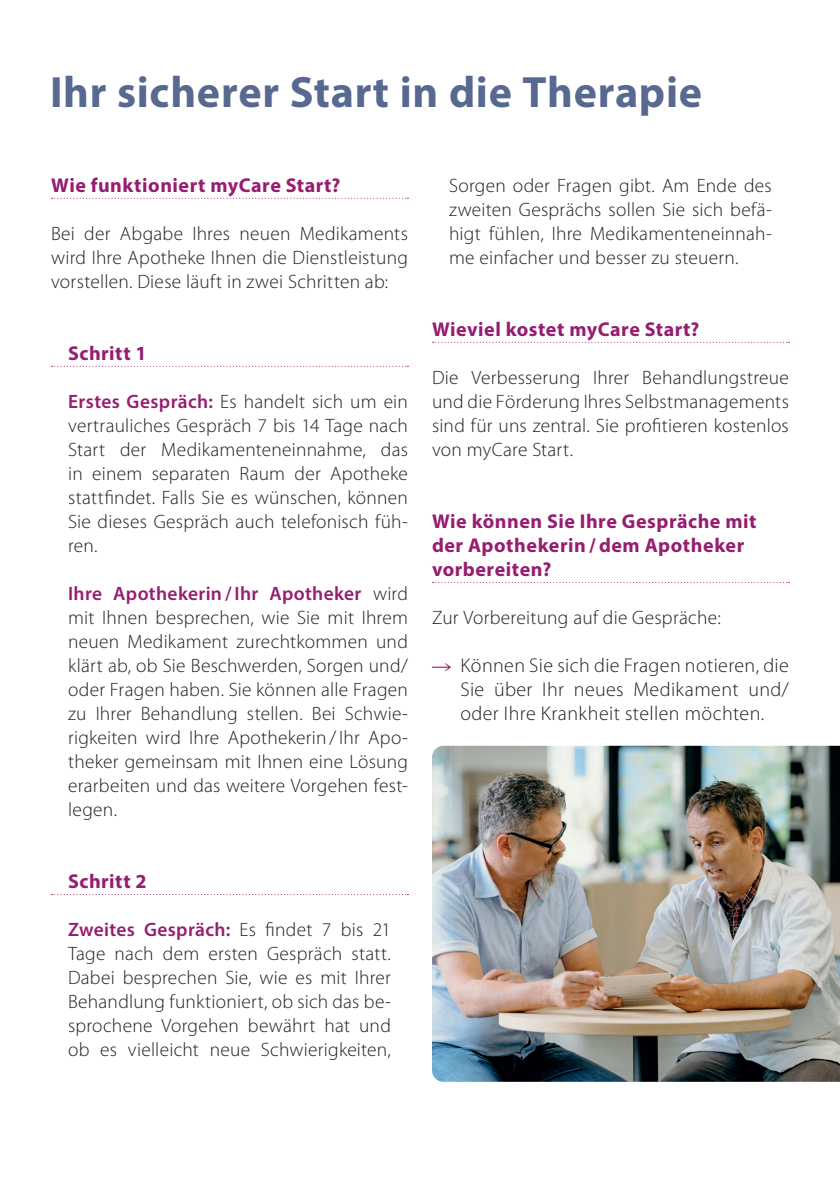
<style>
.page{position:relative;width:840px;height:1191px;background:#fff}
.page>*{position:absolute;margin:0;border:0;box-sizing:border-box;transform-origin:0 0}
.t1{font:700 44px "Myriad Pro";letter-spacing:.015em;color:#576990}
.t2{font:700 20px/24px "Myriad Pro";letter-spacing:.025em;color:#961d6f}
.t3{font:300 20px/24px "Myriad Pro";letter-spacing:.02em;color:#231f20;text-align:justify}
.t4{font:300 19.4px/24px "Myriad Pro";letter-spacing:.01em;color:#231f20;text-align:justify}
.s1{font-weight:600;color:#961d6f}
.s2{color:#961d6f}
</style>
<div class="page">
<svg style="left:52px;top:198px;width:356px;height:1px"></svg>
<svg style="left:52px;top:366px;width:356px;height:1px"></svg>
<svg style="left:52px;top:894px;width:356px;height:1px"></svg>
<svg style="left:432px;top:342px;width:357px;height:1px"></svg>
<svg style="left:432px;top:582px;width:357px;height:1px"></svg>
<img style="left:432px;top:746px;width:407px;height:335px">
<h1 class="t1" style="left:50px;top:63px;width:653px">Ihr sicherer Start in die Therapie</h1>
<p class="t2" style="left:51px;top:173px;width:291px">Wie funktioniert myCare Start?</p>
<p class="t4" style="left:51px;top:222px;width:358px">Bei der Abgabe Ihres neuen Medikaments wird Ihre Apotheke Ihnen die Dienstleistung vorstellen. Diese läuft in zwei Schritten ab:</p>
<p class="t2" style="left:68px;top:341px;width:80px">Schritt 1</p>
<p class="t4" style="left:68px;top:390px;width:341px"><span class="s1">Erstes Gespräch:</span> Es handelt sich um ein vertrauliches Gespräch 7 bis 14 Tage nach Start der Medikamenteneinnahme, das in einem separaten Raum der Apotheke stattfindet. Falls Sie es wünschen, können Sie dieses Gespräch auch telefonisch füh&shy;ren.</p>
<p class="t4" style="left:68px;top:582px;width:341px"><span class="s1">Ihre Apothekerin /Ihr Apotheker</span> wird mit Ihnen besprechen, wie Sie mit Ihrem neuen Medikament zurechtkommen und klärt ab, ob Sie Beschwerden, Sorgen und/ oder Fragen haben. Sie können alle Fragen zu Ihrer Behandlung stellen. Bei Schwie&shy;rigkeiten wird Ihre Apothekerin /Ihr Apo&shy;theker gemeinsam mit Ihnen eine Lösung erarbeiten und das weitere Vorgehen fest&shy;legen.</p>
<p class="t2" style="left:68px;top:869px;width:80px">Schritt 2</p>
<p class="t4" style="left:68px;top:918px;width:324px"><span class="s1">Zweites Gespräch:</span> Es findet 7 bis 21<br>Tage nach dem ersten Gespräch statt.<br>Dabei besprechen Sie, wie es mit Ihrer Behandlung funktioniert, ob sich das be&shy;sprochene Vorgehen bewährt hat und ob es vielleicht neue Schwierigkeiten,</p>
<p class="t4" style="left:449px;top:174px;width:324px">Sorgen oder Fragen gibt. Am Ende des zweiten Gesprächs sollen Sie sich befä&shy;higt fühlen, Ihre Medikamenteneinnah&shy;me einfacher und besser zu steuern.</p>
<p class="t2" style="left:432px;top:317px;width:269px">Wieviel kostet myCare Start?</p>
<p class="t4" style="left:432px;top:366px;width:358px">Die Verbesserung Ihrer Behandlungstreue und die Förderung Ihres Selbstmanagements sind für uns zentral. Sie profitieren kostenlos von myCare Start.</p>
<p class="t2" style="left:432px;top:509px;width:326px">Wie können Sie Ihre Gespräche mit der Apothekerin / dem Apotheker vorbereiten?</p>
<p class="t4" style="left:432px;top:606px;width:290px">Zur Vorbereitung auf die Gespräche:</p>
<p class="t3" style="left:460px;top:654px;width:330px;text-indent:-28px"><span class="s2">→</span> Können Sie sich die Fragen notieren, die Sie über Ihr neues Medikament und/ oder Ihre Krankheit stellen möchten.</p>
</div>
